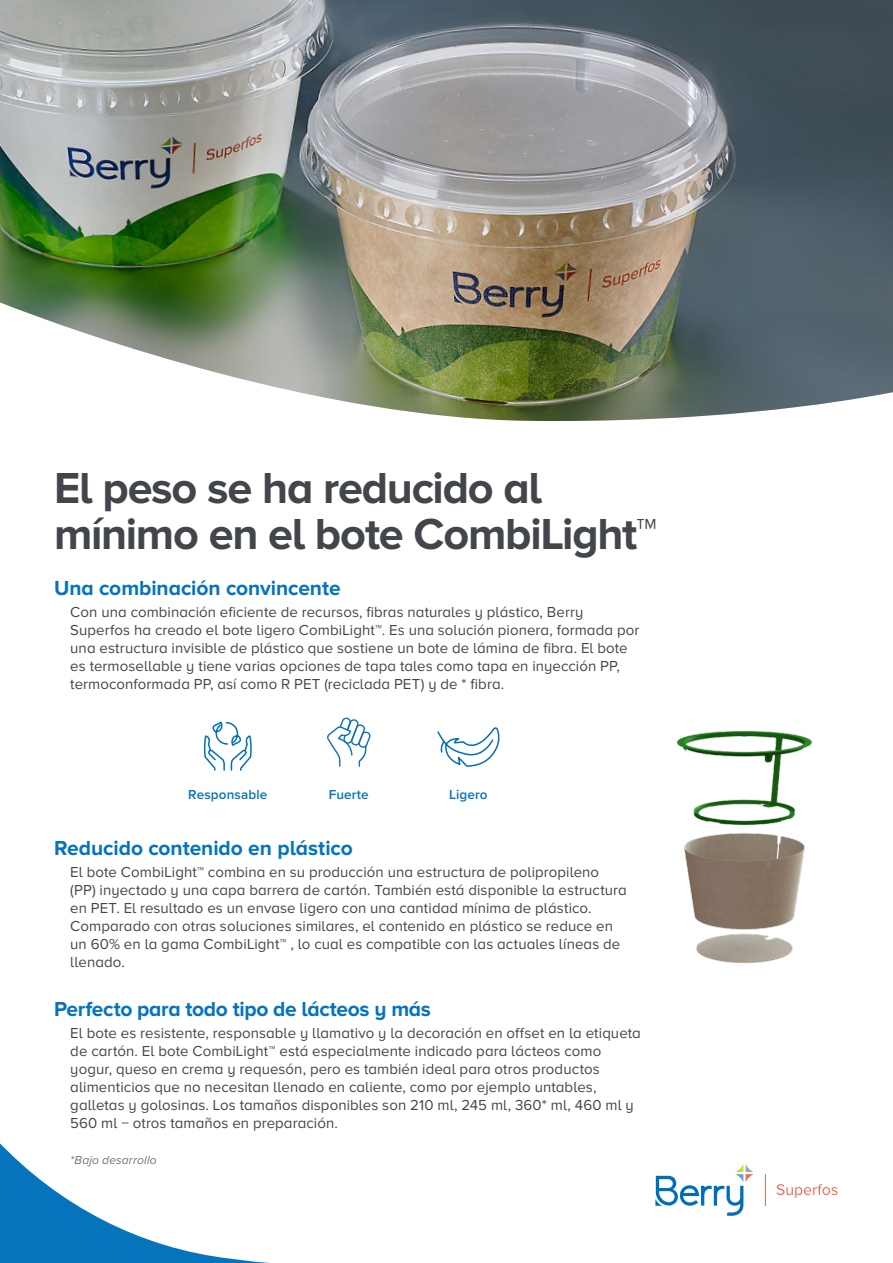
<style>
.page{position:relative;width:893px;height:1263px;background:#fff}
.page>*{position:absolute;margin:0;border:0;box-sizing:border-box;transform-origin:0 0}
.t1{font:700 45px "Proxima Nova A";letter-spacing:-.03em;color:#42464a}
.t2{font:700 21px "Proxima Nova A";letter-spacing:-.005em;color:#0574bc}
.Brødtekst{font:15px/18px "Proxima Nova A";letter-spacing:.005em;color:#42464a}
.Brødtekst-2{font:600 13.5px "Proxima Nova";letter-spacing:.01em;color:#0574bc}
.Brødtekst-3{font:italic 12px "Proxima Nova";letter-spacing:.01em;color:#747376}
</style>
<div class="page">
<svg style="left:0;top:1143px;width:270px;height:120px"></svg>
<svg style="left:203px;top:721px;width:49px;height:50px"></svg>
<svg style="left:327px;top:718px;width:44px;height:49px"></svg>
<svg style="left:437px;top:727px;width:63px;height:40px"></svg>
<img style="left:676px;top:731px;width:136px;height:232px">
<img style="left:0;top:0;width:893px;height:421px">
<hr style="left:765px;top:1174px;width:1px;height:31px;background:#f26b50">
<svg style="left:777px;top:1184px;width:60px;height:14px"></svg>
<svg style="left:655px;top:1164px;width:99px;height:52px"></svg>
<p class="t1" style="left:54px;top:463px;width:490px">El peso se ha reducido al</p>
<p class="t1" style="left:54px;top:508px;width:604px">mínimo en el bote CombiLight™</p>
<p class="t2" style="left:54px;top:576px;width:288px">Una combinación convincente</p>
<p class="Brødtekst" style="left:70px;top:603px;width:571px">Con una combinación eficiente de recursos, fibras naturales y plástico, Berry Superfos ha creado el bote ligero CombiLight™. Es una solución pionera, formada por una estructura invisible de plástico que sostiene un bote de lámina de fibra. El bote es termosellable y tiene varias opciones de tapa tales como tapa en inyección PP, termoconformada PP, así como R PET (reciclada PET) y de * fibra.</p>
<p class="Brødtekst-2" style="left:188px;top:785px;width:81px">Responsable</p>
<p class="Brødtekst-2" style="left:329px;top:785px;width:41px">Fuerte</p>
<p class="Brødtekst-2" style="left:449px;top:785px;width:40px">Ligero</p>
<p class="t2" style="left:54px;top:836px;width:300px">Reducido contenido en plástico</p>
<p class="Brødtekst" style="left:70px;top:863px;width:558px">El bote CombiLight™ combina en su producción una estructura de polipropileno (PP) inyectado y una capa barrera de cartón. También está disponible la estructura en PET. El resultado es un envase ligero con una cantidad mínima de plástico.<br>Comparado con otras soluciones similares, el contenido en plástico se reduce en un 60% en la gama CombiLight™ , lo cual es compatible con las actuales líneas de llenado.</p>
<p class="t2" style="left:54px;top:997px;width:378px">Perfecto para todo tipo de lácteos y más</p>
<p class="Brødtekst" style="left:70px;top:1024px;width:572px">El bote es resistente, responsable y llamativo y la decoración en offset en la etiqueta de cartón. El bote CombiLight™ está especialmente indicado para lácteos como yogur, queso en crema y requesón, pero es también ideal para otros productos alimenticios que no necesitan llenado en caliente, como por ejemplo untables, galletas y golosinas. Los tamaños disponibles son 210 ml, 245 ml, 360* ml, 460 ml y 560 ml − otros tamaños en preparación.</p>
<p class="Brødtekst-3" style="left:70px;top:1155px;width:88px">*Bajo desarrollo</p>
</div>
